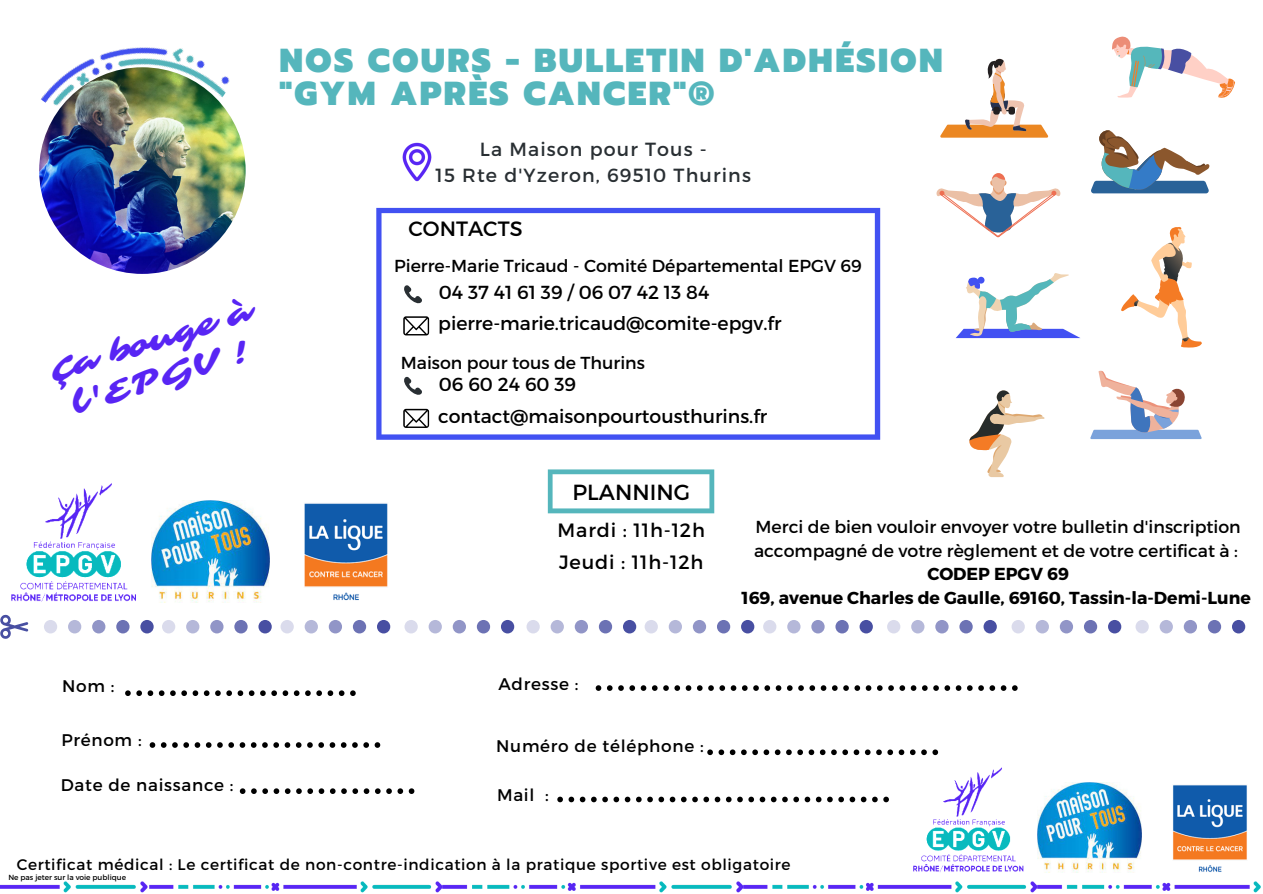
<style>
.page{position:relative;width:1263px;height:894px;background:#fff}
.page>*{position:absolute;margin:0;border:0;box-sizing:border-box;transform-origin:0 0}
.t1{font:900 33.15px "Prompt";letter-spacing:.07em;color:#55b6bc}
.t2{font:31.65px/37.7px "Sarina";color:#5825f4;text-align:center}
.t3{font:21.9px "Montserrat";color:#000}
.t4{font:20.7px "Montserrat";color:#000}
.t5{font:19.2px "Montserrat";letter-spacing:.045em;color:#000}
.t6{font:19.05px "Montserrat";letter-spacing:.06em;color:#292f33}
.t7{font:18.9px "Montserrat";color:#000}
.t8{font:17.4px/23.5px "Montserrat";color:#000}
.t9{font:700 17.4px "Montserrat";color:#000}
.t10{font:16.8px "Montserrat";letter-spacing:.045em;color:#000}
.t11{font:15.3px "Montserrat";letter-spacing:.045em;color:#000}
.t12{font:7.35px "Montserrat";color:#000}
</style>
<div class="page">
<img style="left:39px;top:47px;width:191px;height:136px">
<img style="left:0;top:881px;width:147px;height:11px">
<img style="left:890px;top:754px;width:159px;height:119px">
<img style="left:11px;top:483px;width:154px;height:120px">
<img style="left:149px;top:881px;width:1112px;height:11px">
<img style="left:39px;top:67px;width:207px;height:207px;border-radius:50%">
<svg style="left:956px;top:273px;width:124px;height:65px"></svg>
<svg style="left:940px;top:59px;width:108px;height:79px"></svg>
<svg style="left:969px;top:390px;width:75px;height:87px"></svg>
<svg style="left:0;top:614px;width:28px;height:24px"></svg>
<div style="left:116px;top:619px;width:14px;height:14px;background:#484fa2;border-radius:50%;opacity:.8"></div>
<div style="left:92px;top:619px;width:13px;height:14px;background:#484fa2;border-radius:50%;opacity:.6"></div>
<div style="left:68px;top:619px;width:13px;height:14px;background:#484fa2;border-radius:50%;opacity:.4"></div>
<div style="left:44px;top:619px;width:13px;height:14px;background:#dadbec;border-radius:50%"></div>
<div style="left:140px;top:619px;width:14px;height:14px;background:#484fa2;border-radius:50%"></div>
<div style="left:599px;top:619px;width:13px;height:14px;background:#484fa2;border-radius:50%;opacity:.8"></div>
<div style="left:575px;top:619px;width:13px;height:14px;background:#484fa2;border-radius:50%;opacity:.6"></div>
<div style="left:551px;top:619px;width:13px;height:14px;background:#484fa2;border-radius:50%;opacity:.4"></div>
<div style="left:526px;top:619px;width:14px;height:14px;background:#484fa2;border-radius:50%;opacity:.2"></div>
<div style="left:623px;top:619px;width:13px;height:14px;background:#484fa2;border-radius:50%"></div>
<div style="left:234px;top:619px;width:14px;height:14px;background:#484fa2;border-radius:50%;opacity:.8"></div>
<div style="left:210px;top:619px;width:14px;height:14px;background:#484fa2;border-radius:50%;opacity:.6"></div>
<div style="left:186px;top:619px;width:13px;height:14px;background:#484fa2;border-radius:50%;opacity:.4"></div>
<div style="left:162px;top:619px;width:13px;height:14px;background:#dadbec;border-radius:50%"></div>
<div style="left:258px;top:619px;width:14px;height:14px;background:#484fa2;border-radius:50%"></div>
<div style="left:717px;top:619px;width:13px;height:14px;background:#484fa2;border-radius:50%;opacity:.8"></div>
<div style="left:693px;top:619px;width:13px;height:14px;background:#484fa2;border-radius:50%;opacity:.6"></div>
<div style="left:669px;top:619px;width:13px;height:14px;background:#484fa2;border-radius:50%;opacity:.4"></div>
<div style="left:645px;top:619px;width:13px;height:14px;background:#dadbec;border-radius:50%"></div>
<div style="left:741px;top:619px;width:13px;height:14px;background:#484fa2;border-radius:50%"></div>
<div style="left:477px;top:619px;width:13px;height:14px;background:#484fa2;border-radius:50%;opacity:.8"></div>
<div style="left:453px;top:619px;width:13px;height:14px;background:#484fa2;border-radius:50%;opacity:.6"></div>
<div style="left:429px;top:619px;width:13px;height:14px;background:#484fa2;border-radius:50%;opacity:.4"></div>
<div style="left:404px;top:619px;width:14px;height:14px;background:#484fa2;border-radius:50%;opacity:.2"></div>
<div style="left:501px;top:619px;width:13px;height:14px;background:#484fa2;border-radius:50%"></div>
<div style="left:959px;top:619px;width:14px;height:14px;background:#484fa2;border-radius:50%;opacity:.8"></div>
<div style="left:935px;top:619px;width:14px;height:14px;background:#484fa2;border-radius:50%;opacity:.6"></div>
<div style="left:911px;top:619px;width:13px;height:14px;background:#484fa2;border-radius:50%;opacity:.4"></div>
<div style="left:887px;top:619px;width:13px;height:14px;background:#dadbec;border-radius:50%"></div>
<div style="left:983px;top:619px;width:14px;height:14px;background:#484fa2;border-radius:50%"></div>
<div style="left:1208px;top:619px;width:13px;height:14px;background:#484fa2;border-radius:50%;opacity:.8"></div>
<div style="left:1184px;top:619px;width:13px;height:14px;background:#484fa2;border-radius:50%;opacity:.6"></div>
<div style="left:1160px;top:619px;width:13px;height:14px;background:#484fa2;border-radius:50%;opacity:.4"></div>
<div style="left:1135px;top:619px;width:14px;height:14px;background:#484fa2;border-radius:50%;opacity:.2"></div>
<div style="left:1232px;top:619px;width:13px;height:14px;background:#484fa2;border-radius:50%"></div>
<div style="left:353px;top:619px;width:13px;height:14px;background:#484fa2;border-radius:50%;opacity:.8"></div>
<div style="left:329px;top:619px;width:13px;height:14px;background:#484fa2;border-radius:50%;opacity:.6"></div>
<div style="left:305px;top:619px;width:13px;height:14px;background:#484fa2;border-radius:50%;opacity:.4"></div>
<div style="left:281px;top:619px;width:13px;height:14px;background:#dadbec;border-radius:50%"></div>
<div style="left:377px;top:619px;width:13px;height:14px;background:#484fa2;border-radius:50%"></div>
<div style="left:835px;top:619px;width:14px;height:14px;background:#484fa2;border-radius:50%;opacity:.8"></div>
<div style="left:811px;top:619px;width:14px;height:14px;background:#484fa2;border-radius:50%;opacity:.6"></div>
<div style="left:787px;top:619px;width:13px;height:14px;background:#484fa2;border-radius:50%;opacity:.4"></div>
<div style="left:763px;top:619px;width:13px;height:14px;background:#dadbec;border-radius:50%"></div>
<div style="left:860px;top:619px;width:13px;height:14px;background:#484fa2;border-radius:50%"></div>
<div style="left:1084px;top:619px;width:13px;height:14px;background:#484fa2;border-radius:50%;opacity:.8"></div>
<div style="left:1060px;top:619px;width:13px;height:14px;background:#484fa2;border-radius:50%;opacity:.6"></div>
<div style="left:1036px;top:619px;width:13px;height:14px;background:#484fa2;border-radius:50%;opacity:.4"></div>
<div style="left:1011px;top:619px;width:14px;height:14px;background:#484fa2;border-radius:50%;opacity:.2"></div>
<div style="left:1108px;top:619px;width:13px;height:14px;background:#484fa2;border-radius:50%"></div>
<svg style="left:125px;top:690px;width:231px;height:5px"></svg>
<svg style="left:150px;top:742px;width:230px;height:5px"></svg>
<svg style="left:240px;top:788px;width:174px;height:5px"></svg>
<svg style="left:596px;top:685px;width:422px;height:5px"></svg>
<svg style="left:707px;top:749px;width:231px;height:5px"></svg>
<svg style="left:557px;top:796px;width:332px;height:6px"></svg>
<svg style="left:1090px;top:370px;width:112px;height:69px"></svg>
<svg style="left:1121px;top:227px;width:81px;height:121px"></svg>
<svg style="left:1091px;top:130px;width:118px;height:63px"></svg>
<svg style="left:936px;top:173px;width:125px;height:64px"></svg>
<svg style="left:1112px;top:36px;width:123px;height:62px"></svg>
<svg style="left:376px;top:208px;width:504px;height:231px"></svg>
<svg style="left:400px;top:285px;width:22px;height:22px"></svg>
<svg style="left:400px;top:376px;width:22px;height:23px"></svg>
<svg style="left:403px;top:408px;width:26px;height:20px"></svg>
<svg style="left:403px;top:316px;width:26px;height:19px"></svg>
<img style="left:1037px;top:782px;width:105px;height:90px">
<img style="left:152px;top:500px;width:118px;height:102px">
<img style="left:1173px;top:785px;width:74px;height:87px">
<img style="left:304px;top:503px;width:84px;height:98px">
<img style="left:402px;top:142px;width:30px;height:40px">
<svg style="left:548px;top:469px;width:166px;height:44px"></svg>
<p class="t1" style="left:280px;top:36px;width:665px">NOS COURS - BULLETIN D'ADHÉSION</p>
<p class="t1" style="left:280px;top:68px;width:436px">"GYM APRÈS CANCER"®</p>
<p class="t6" style="left:480px;top:137px;width:229px">La Maison pour Tous -</p>
<p class="t6" style="left:436px;top:163px;width:317px">15 Rte d'Yzeron, 69510 Thurins</p>
<p class="t2" style="left:45px;top:354px;width:212px;rotate:-17deg">Ça bouge à l'EPGV !</p>
<p class="t10" style="left:62px;top:675px;width:54px">Nom :</p>
<p class="t10" style="left:61px;top:728px;width:82px">Prénom :</p>
<p class="t10" style="left:61px;top:773px;width:174px">Date de naissance :</p>
<p class="t4" style="left:409px;top:215px;width:116px">CONTACTS</p>
<p class="t8" style="left:394px;top:253px;width:469px">Pierre-Marie Tricaud - Comité Départemental EPGV 69</p>
<p class="t7" style="left:439px;top:280px;width:272px">04 37 41 61 39 / 06 07 42 13 84</p>
<p class="t7" style="left:438px;top:310px;width:345px">pierre-marie.tricaud@comite-epgv.fr</p>
<p class="t8" style="left:401px;top:350px;width:246px">Maison pour tous de Thurins</p>
<p class="t7" style="left:439px;top:372px;width:139px">06 60 24 60 39</p>
<p class="t7" style="left:438px;top:404px;width:330px">contact@maisonpourtousthurins.fr</p>
<p class="t3" style="left:572px;top:477px;width:119px">PLANNING</p>
<p class="t5" style="left:558px;top:517px;width:149px">Mardi : 11h-12h</p>
<p class="t5" style="left:559px;top:550px;width:146px">Jeudi : 11h-12h</p>
<p class="t10" style="left:498px;top:672px;width:81px">Adresse :</p>
<p class="t10" style="left:496px;top:734px;width:209px">Numéro de téléphone :</p>
<p class="t10" style="left:497px;top:783px;width:53px">Mail :</p>
<p class="t8" style="left:754px;top:514px;width:488px">Merci de bien vouloir envoyer votre bulletin d'inscription accompagné de votre règlement et de votre certificat à :</p>
<p class="t9" style="left:927px;top:562px;width:143px">CODEP EPGV 69</p>
<p class="t9" style="left:741px;top:586px;width:511px">169, avenue Charles de Gaulle, 69160, Tassin-la-Demi-Lune</p>
<p class="t11" style="left:17px;top:853px;width:775px">Certificat médical : Le certificat de non-contre-indication à la pratique sportive est obligatoire</p>
<p class="t12" style="left:8px;top:872px;width:119px">Ne pas jeter sur la voie publique</p>
</div>
